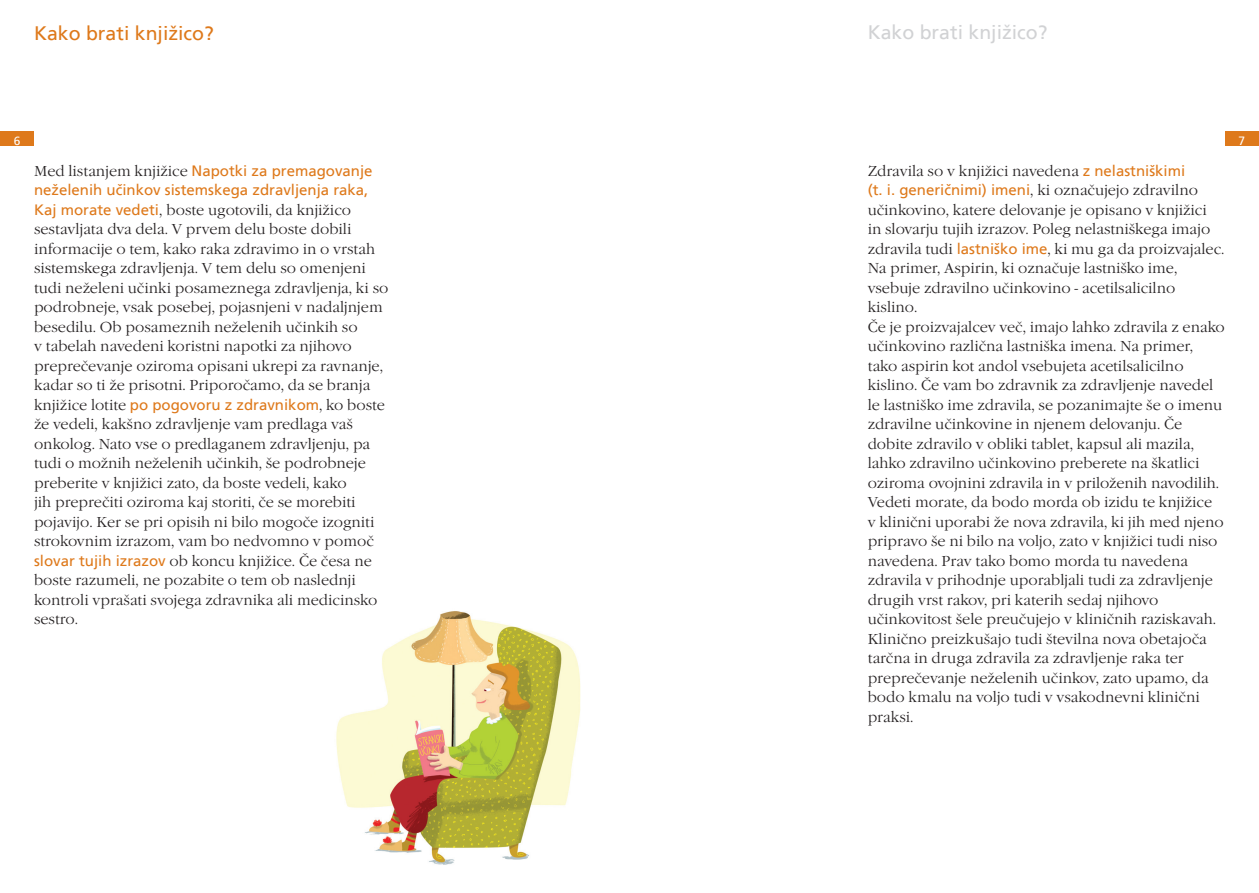
<style>
.page{position:relative;width:1259px;height:893px;background:#fff}
.page>*{position:absolute;margin:0;border:0;box-sizing:border-box;transform-origin:0 0}
.t1{font:19.5px "Frutiger CE";color:#de791b}
.t2{font:19.5px "Frutiger CE";color:#d1d2d4}
.t3{font:300 15px/19.5px "Garamond Itc TEE";color:#231f20}
.t4{font:15px/19.5px "Frutiger CE";color:#de791b}
.t5{font:12px "Frutiger CE";color:#fff}
.s1{font-family:"Garamond Itc TEE";font-weight:300;color:#231f20}
.s2{font-family:"Frutiger CE";font-weight:400;color:#de791b}
</style>
<div class="page">
<div style="left:0;top:131px;width:34px;height:15px;background:#de791b"></div>
<div style="left:1225px;top:131px;width:34px;height:15px;background:#de791b"></div>
<img style="left:336px;top:611px;width:245px;height:254px">
<h1 class="t1" style="left:34px;top:22px;width:181px">Kako brati knjižico?</h1>
<h1 class="t2" style="left:867px;top:21px;width:181px">Kako brati knjižico?</h1>
<p class="t5" style="left:14px;top:134px;width:8px">6</p>
<p class="t5" style="left:1238px;top:134px;width:8px">7</p>
<p class="t4" style="left:34px;top:160px;width:340px"><span class="s1">Med listanjem knjižice</span> Napotki za premagovanje neželenih učinkov sistemskega zdravljenja raka,</p>
<p class="t3" style="left:34px;top:200px;width:356px"><span class="s2">Kaj morate vedeti</span>, boste ugotovili, da knjižico sestavljata dva dela. V prvem delu boste dobili informacije o tem, kako raka zdravimo in o vrstah sistemskega zdravljenja. V tem delu so omenjeni tudi neželeni učinki posameznega zdravljenja, ki so podrobneje, vsak posebej, pojasnjeni v nadaljnjem besedilu. Ob posameznih neželenih učinkih so<br>v tabelah navedeni koristni napotki za njihovo preprečevanje oziroma opisani ukrepi za ravnanje, kadar so ti že prisotni. Priporočamo, da se branja knjižice lotite <span class="s2">po pogovoru z zdravnikom</span>, ko boste že vedeli, kakšno zdravljenje vam predlaga vaš onkolog. Nato vse o predlaganem zdravljenju, pa tudi o možnih neželenih učinkih, še podrobneje preberite v knjižici zato, da boste vedeli, kako<br>jih preprečiti oziroma kaj storiti, če se morebiti pojavijo. Ker se pri opisih ni bilo mogoče izogniti strokovnim izrazom, vam bo nedvomno v pomoč <span class="s2">slovar tujih izrazov</span> ob koncu knjižice. Če česa ne boste razumeli, ne pozabite o tem ob naslednji kontroli vprašati svojega zdravnika ali medicinsko sestro.</p>
<p class="t3" style="left:867px;top:161px;width:319px">Zdravila so v knjižici navedena <span class="s2">z nelastniškimi</span></p>
<p class="t4" style="left:867px;top:180px;width:332px">(t. i. generičnimi) imeni<span class="s1">, ki označujejo zdravilno</span></p>
<p class="t3" style="left:867px;top:200px;width:359px">učinkovino, katere delovanje je opisano v knjižici<br>in slovarju tujih izrazov. Poleg nelastniškega imajo zdravila tudi <span class="s2">lastniško ime</span>, ki mu ga da proizvajalec.<br>Na primer, Aspirin, ki označuje lastniško ime, vsebuje zdravilno učinkovino - acetilsalicilno kislino.<br>Če je proizvajalcev več, imajo lahko zdravila z enako učinkovino različna lastniška imena. Na primer, tako aspirin kot andol vsebujeta acetilsalicilno kislino. Če vam bo zdravnik za zdravljenje navedel le lastniško ime zdravila, se pozanimajte še o imenu zdravilne učinkovine in njenem delovanju. Če dobite zdravilo v obliki tablet, kapsul ali mazila, lahko zdravilno učinkovino preberete na škatlici oziroma ovojnini zdravila in v priloženih navodilih.<br>Vedeti morate, da bodo morda ob izidu te knjižice<br>v klinični uporabi že nova zdravila, ki jih med njeno pripravo še ni bilo na voljo, zato v knjižici tudi niso navedena. Prav tako bomo morda tu navedena zdravila v prihodnje uporabljali tudi za zdravljenje drugih vrst rakov, pri katerih sedaj njihovo učinkovitost šele preučujejo v kliničnih raziskavah.<br>Klinično preizkušajo tudi številna nova obetajoča tarčna in druga zdravila za zdravljenje raka ter preprečevanje neželenih učinkov, zato upamo, da bodo kmalu na voljo tudi v vsakodnevni klinični praksi.</p>
</div>
